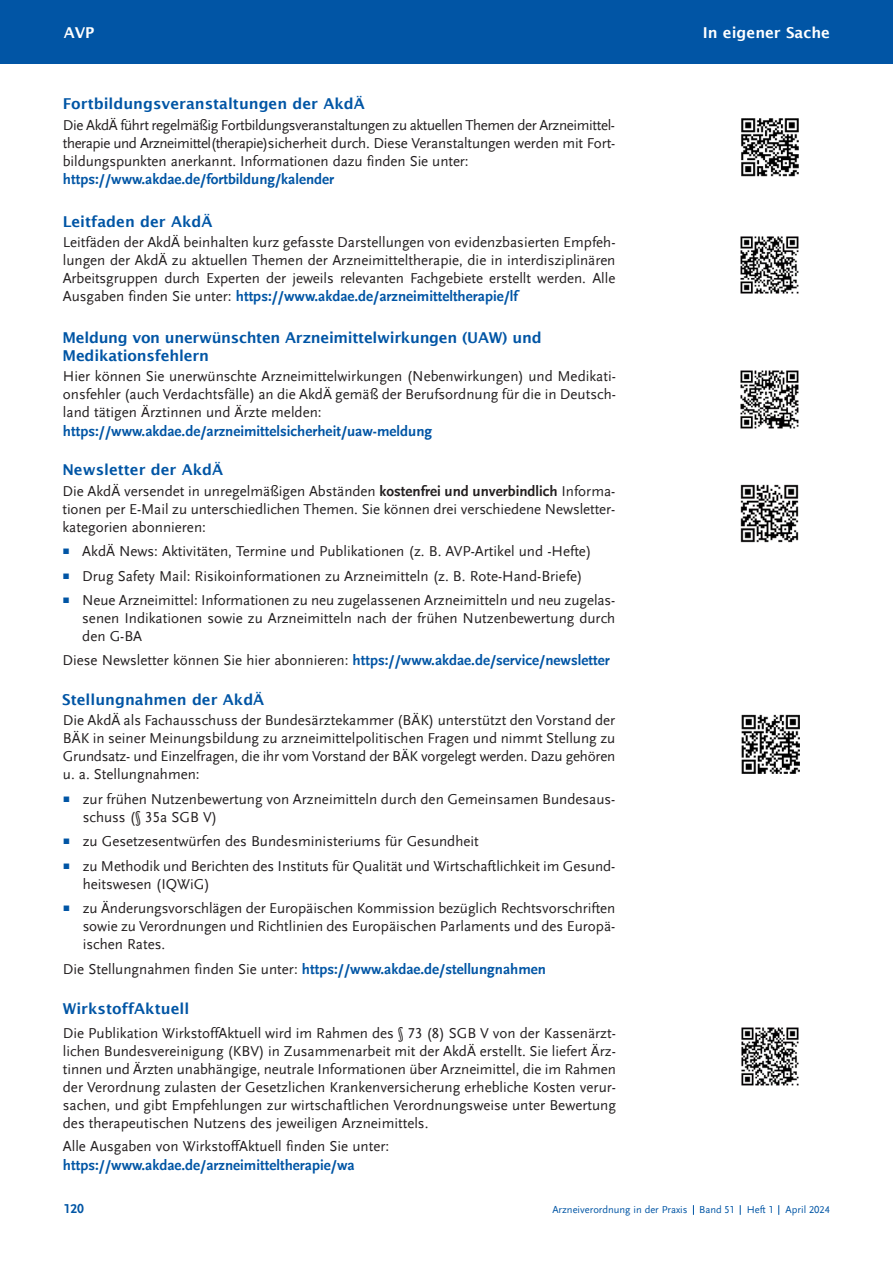
<style>
.page{position:relative;width:893px;height:1263px;background:#fff}
.page>*{position:absolute;margin:0;border:0;box-sizing:border-box;transform-origin:0 0}
.t1{font:15px/18px "Scala Sans LF";color:#231f20;text-align:justify}
.t2{font:700 15px "Scala Sans LF";color:#0155a5}
.t3{font:600 15px "Lucida Sans";color:#0155a5}
.t4{font:600 15px/18px "Lucida Sans";letter-spacing:-.02em;color:#0155a5}
.t5{font:600 15px "Lucida Sans";color:#fff}
.t6{font:700 13.5px "Scala Sans LF";color:#0155a5}
.t7{font:10.5px "Scala Sans LF";color:#0155a5}
.s1{font-weight:700;color:#0155a5}
.s2{font-weight:700}
.s3{font-family:"Scala Sans Expert";font-size:12px;color:#0155a5}
.s4{font-weight:400;color:#231f20}
</style>
<div class="page">
<img style="left:741px;top:118px;width:58px;height:59px">
<img style="left:740px;top:236px;width:59px;height:58px">
<img style="left:740px;top:370px;width:59px;height:59px">
<img style="left:740px;top:484px;width:59px;height:59px">
<img style="left:741px;top:714px;width:59px;height:60px">
<img style="left:741px;top:1027px;width:58px;height:59px">
<div style="left:0;top:0;width:893px;height:64px;background:#0155a5"></div>
<p class="t5" style="left:64px;top:23px;width:32px">AVP</p>
<p class="t5" style="left:703px;top:23px;width:129px">In eigener Sache</p>
<p class="t3" style="left:63px;top:95px;width:304px">Fortbildungsveranstaltungen der AkdÄ</p>
<p class="t1" style="left:63px;top:116px;width:554px">Die AkdÄ führt regelmäßig Fortbildungsveranstaltungen zu aktuellen Themen der Arzneimittel&shy;therapie und Arzneimittel(therapie)sicherheit durch. Diese Veranstaltungen werden mit Fort - bil dungspunkten anerkannt. Informationen dazu finden Sie unter:</p>
<p class="t2" style="left:63px;top:171px;width:273px">https://www.akdae.de/fortbildung/kalender</p>
<p class="t3" style="left:63px;top:213px;width:151px">Leitfaden der AkdÄ</p>
<p class="t1" style="left:63px;top:234px;width:554px">Leitfäden der AkdÄ beinhalten kurz gefasste Darstellungen von evidenzbasierten Empfeh&shy;lungen der AkdÄ zu aktuellen Themen der Arzneimitteltherapie, die in interdisziplinären Arbeitsgruppen durch Experten der jeweils relevanten Fachgebiete erstellt werden. Alle Ausgaben finden Sie unter: <span class="s1">https://www.akdae.de/arzneimitteltherapie/lf</span></p>
<p class="t4" style="left:63px;top:329px;width:481px">Meldung von unerwünschten Arzneimittelwirkungen (UAW) und<br>Medikationsfehlern</p>
<p class="t1" style="left:63px;top:368px;width:554px">Hier können Sie unerwünschte Arzneimittelwirkungen (Nebenwirkungen) und Medikati&shy;onsfehler (auch Verdachtsfälle) an die AkdÄ gemäß der Berufsordnung für die in Deutsch&shy;land tätigen Ärztinnen und Ärzte melden:</p>
<p class="t2" style="left:63px;top:423px;width:371px">https://www.akdae.de/arzneimittelsicherheit/uaw-meldung</p>
<p class="t3" style="left:62px;top:461px;width:162px">Newsletter der AkdÄ</p>
<p class="t1" style="left:62px;top:482px;width:554px">Die AkdÄ versendet in unregelmäßigen Abständen <span class="s2">kostenfrei und unverbindlich</span> Informa&shy;tionen per E-Mail zu unterschiedlichen Themen. Sie können drei verschiedene Newsletter&shy;kategorien abonnieren:</p>
<p class="t1" style="left:62px;top:543px;width:530px"><span class="s3">r</span> AkdÄ News: Aktivitäten, Termine und Publikationen (z. B. AVP-Artikel und -Hefte)</p>
<p class="t1" style="left:62px;top:567px;width:522px"><span class="s3">r</span> Drug Safety Mail: Risikoinformationen zu Arzneimitteln (z. B. Rote-Hand-Briefe)</p>
<p class="t1" style="left:82px;top:592px;width:535px;text-indent:-20px"><span class="s3">r</span> Neue Arzneimittel: Informationen zu neu zugelassenen Arzneimitteln und neu zugelas&shy;senen Indikationen sowie zu Arzneimitteln nach der frühen Nutzenbewertung durch den G-BA</p>
<p class="t1" style="left:62px;top:652px;width:549px">Diese Newsletter können Sie hier abonnieren: <span class="s1">https://www.akdae.de/service/newsletter</span></p>
<p class="t3" style="left:62px;top:691px;width:204px">Stellungnahmen der AkdÄ</p>
<p class="t1" style="left:63px;top:712px;width:554px">Die AkdÄ als Fachausschuss der Bundesärztekammer (BÄK) unterstützt den Vorstand der BÄK in seiner Meinungsbildung zu arzneimittelpolitischen Fragen und nimmt Stellung zu Grundsatz- und Einzelfragen, die ihr vom Vorstand der BÄK vorgelegt werden. Dazu gehören u. a. Stellungnahmen:</p>
<p class="t1" style="left:83px;top:790px;width:534px;text-indent:-20px"><span class="s3">r</span> zur frühen Nutzenbewertung von Arzneimitteln durch den Gemeinsamen Bundesaus&shy;schuss (§ 35a SGB V)</p>
<p class="t1" style="left:63px;top:833px;width:417px"><span class="s3">r</span> zu Gesetzesentwürfen des Bundesministeriums für Gesundheit</p>
<p class="t1" style="left:83px;top:857px;width:534px;text-indent:-20px"><span class="s3">r</span> zu Methodik und Berichten des Instituts für Qualität und Wirtschaftlichkeit im Gesund&shy;heitswesen (IQWiG)</p>
<p class="t1" style="left:83px;top:900px;width:534px;text-indent:-20px"><span class="s3">r</span> zu Änderungsvorschlägen der Europäischen Kommission bezüglich Rechtsvorschriften sowie zu Verordnungen und Richtlinien des Europäischen Parlaments und des Europä&shy;ischen Rates.</p>
<p class="t2" style="left:63px;top:961px;width:485px"><span class="s4">Die Stellungnahmen finden Sie unter:</span> https://www.akdae.de/stellungnahmen</p>
<p class="t3" style="left:63px;top:999px;width:128px">WirkstoffAktuell</p>
<p class="t1" style="left:63px;top:1025px;width:555px">Die Publikation WirkstoffAktuell wird im Rahmen des § 73 (8) SGB V von der Kassenärzt&shy;lichen Bundesvereinigung (KBV) in Zusammenarbeit mit der AkdÄ erstellt. Sie liefert Ärz&shy;tinnen und Ärzten unabhängige, neutrale Informationen über Arzneimittel, die im Rahmen der Verordnung zulasten der Gesetzlichen Krankenversicherung erhebliche Kosten verur&shy;sachen, und gibt Empfehlungen zur wirtschaftlichen Verordnungsweise unter Bewertung des therapeutischen Nutzens des jeweiligen Arzneimittels.</p>
<p class="t1" style="left:63px;top:1138px;width:328px">Alle Ausgaben von WirkstoffAktuell finden Sie unter:</p>
<p class="t2" style="left:63px;top:1157px;width:293px">https://www.akdae.de/arzneimitteltherapie/wa</p>
<p class="t6" style="left:64px;top:1202px;width:22px">120</p>
<p class="t7" style="left:552px;top:1204px;width:279px">Arzneiverordnung in der Praxis Band 51 Heft 1 April 2024</p>
</div>
